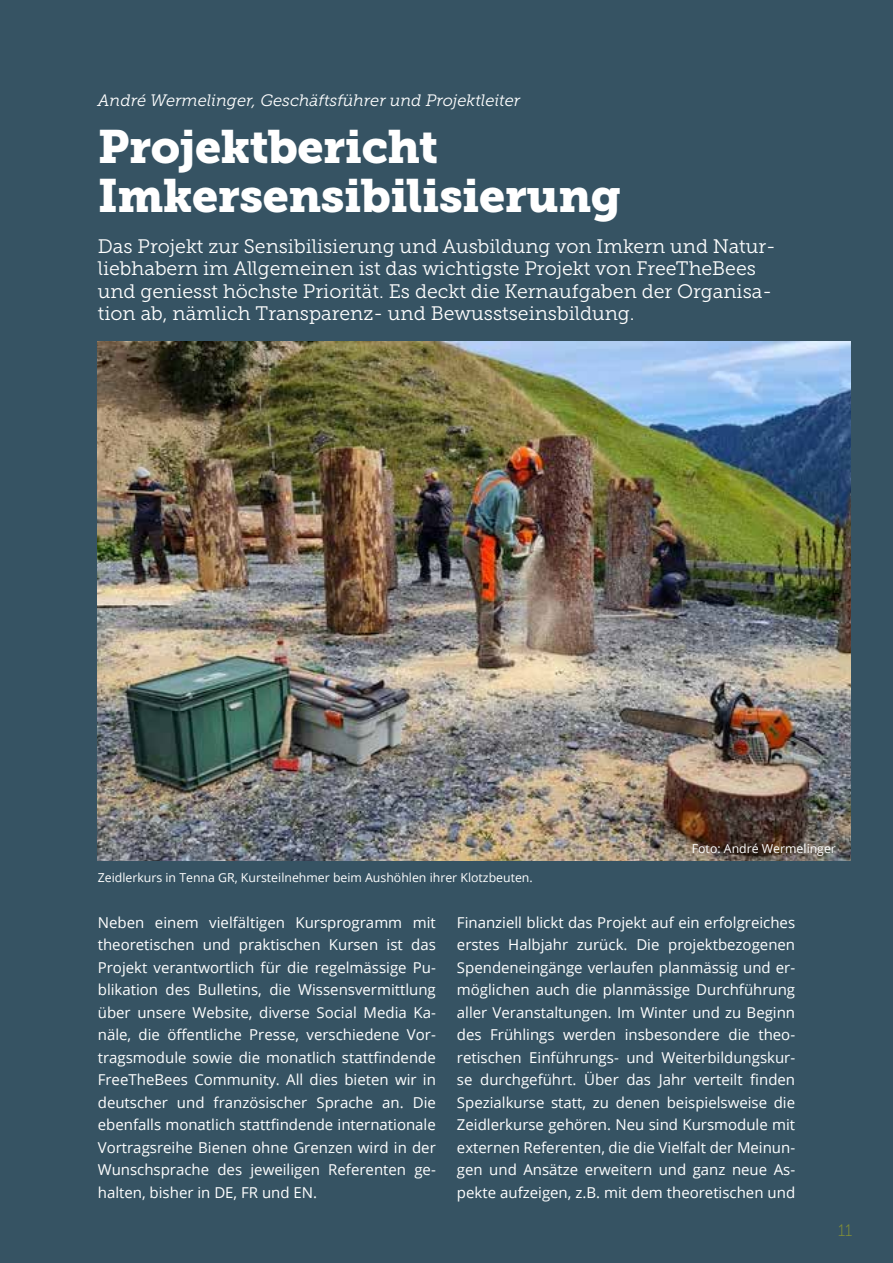
<style>
.page{position:relative;width:893px;height:1263px;background:#365363}
.page>*{position:absolute;margin:0;border:0;box-sizing:border-box;transform-origin:0 0}
.t1{font:46.5px/49.5px "Museo Slab 900";letter-spacing:-.01em;color:#fff}
.t2{font:19.5px/22.5px "Museo Slab 300";color:#fff}
.t3{font:italic 16.5px "Museo Slab 300";color:#fff}
.t4{font:16.5px "Museo Slab 100";color:#8d9730}
.t5{font:15px/22.5px "Open Sans";color:#fff;text-align:justify}
.t6{font:12.3px "Open Sans";color:#fff}
</style>
<div class="page">
<img style="left:98px;top:341px;width:752px;height:519px">
<p class="t3" style="left:98px;top:91px;width:424px">André Wermelinger, Geschäftsführer und Projektleiter</p>
<h1 class="t1" style="left:98px;top:122px;width:525px">Projektbericht<br>Imkersensibilisierung</h1>
<p class="t2" style="left:98px;top:235px;width:679px">Das Projekt zur Sensibilisierung und Ausbildung von Imkern und Natur&shy;liebhabern im Allgemeinen ist das wichtigste Projekt von FreeTheBees und geniesst höchste Priorität. Es deckt die Kernaufgaben der Organisa&shy;tion ab, nämlich Transparenz- und Bewusstseinsbildung.</p>
<p class="t6" style="left:98px;top:869px;width:436px">Zeidlerkurs in Tenna GR, Kursteilnehmer beim Aushöhlen ihrer Klotzbeuten.</p>
<p class="t6" style="left:692px;top:840px;width:146px">Foto: André Wermelinger</p>
<p class="t5" style="left:98px;top:911px;width:340px">Neben einem vielfältigen Kursprogramm mit theoretischen und praktischen Kursen ist das Projekt verantwortlich für die regelmässige Pu&shy;blikation des Bulletins, die Wissensvermittlung über unsere Website, diverse Social Media Ka&shy;näle, die öffentliche Presse, verschiedene Vor&shy;tragsmodule sowie die monatlich stattfindende FreeTheBees Community. All dies bieten wir in deutscher und französischer Sprache an. Die ebenfalls monatlich stattfindende internationale Vortragsreihe Bienen ohne Grenzen wird in der Wunschsprache des jeweiligen Referenten ge&shy;halten, bisher in DE, FR und EN.</p>
<p class="t5" style="left:457px;top:911px;width:340px">Finanziell blickt das Projekt auf ein erfolgreiches erstes Halbjahr zurück. Die projektbezogenen Spendeneingänge verlaufen planmässig und er&shy;möglichen auch die planmässige Durchführung aller Veranstaltungen. Im Winter und zu Beginn des Frühlings werden insbesondere die theo&shy;retischen Einführungs- und Weiterbildungskur&shy;se durchgeführt. Über das Jahr verteilt finden Spezialkurse statt, zu denen beispielsweise die Zeidlerkurse gehören. Neu sind Kursmodule mit externen Referenten, die die Vielfalt der Meinun&shy;gen und Ansätze erweitern und ganz neue As&shy;pekte aufzeigen, z.B. mit dem theoretischen und</p>
<p class="t4" style="left:838px;top:1221px;width:16px">11</p>
</div>
